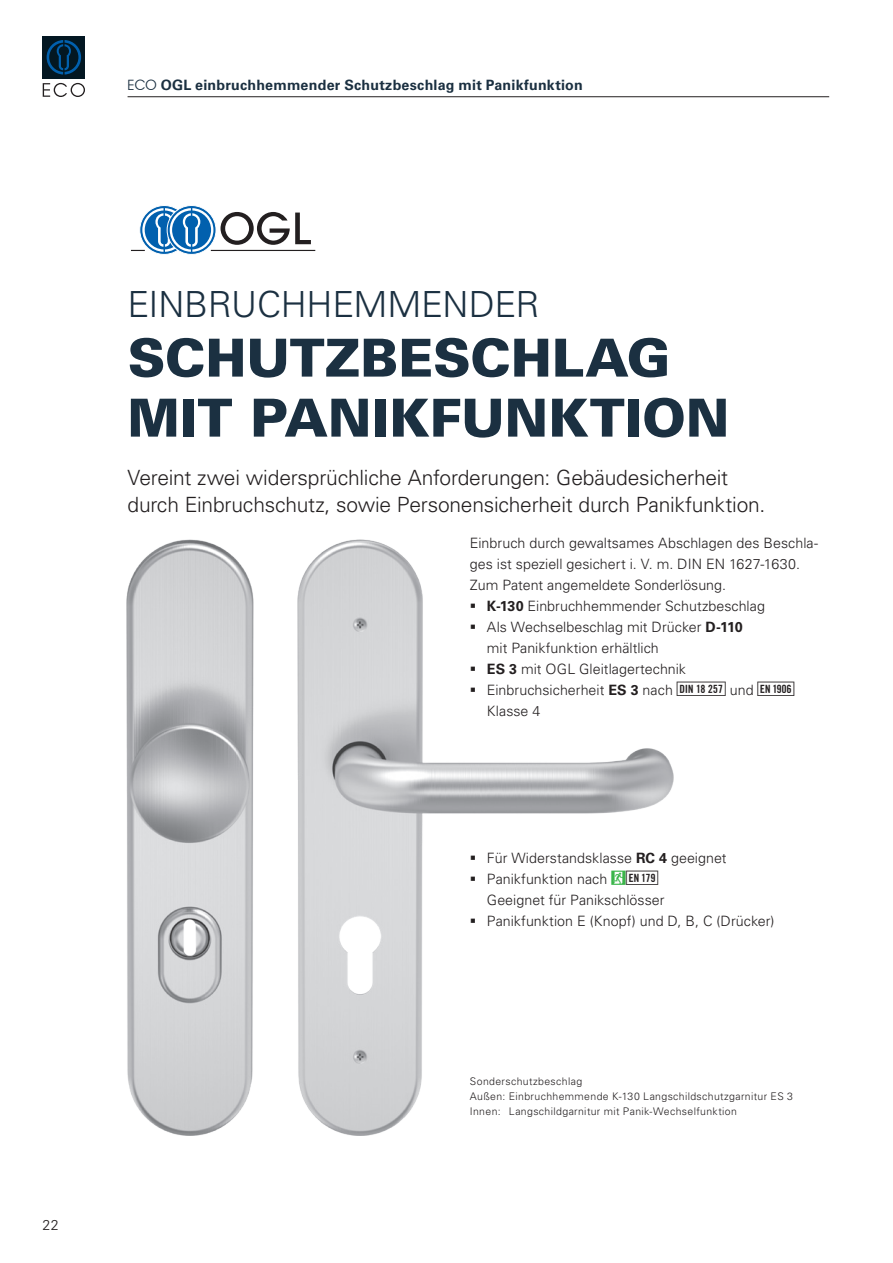
<style>
.page{position:relative;width:893px;height:1263px;background:#fff}
.page>*{position:absolute;margin:0;border:0;box-sizing:border-box;transform-origin:0 0}
.t1{font:900 52.5px/60px "Univers LT Pro 75";letter-spacing:-.005em;color:#1b3041}
.t2{font:300 36px "Univers LT Pro 45";letter-spacing:-.005em;color:#1b3041}
.t3{font:300 21px/27px "Univers LT Pro 45";letter-spacing:-.01em;color:#231f20}
.t4{font:300 14.25px/21px "Univers LT Pro 45";color:#231f20}
.t5{font:700 14.25px "Univers LT Pro 65";letter-spacing:.015em;color:#1b3041}
.t6{font:300 10.5px/15px "Univers LT Pro 45";letter-spacing:.035em;color:#231f20}
.s1{font-family:"Avant Garde IT Cby BT";font-weight:400}
.s2{font-family:"Univers LT Pro 65";font-weight:700}
.s3{font-family:"ECO Font";font-weight:400}
.s4{font-family:"ECO Font";font-weight:400;color:#3ab54a}
</style>
<div class="page">
<img style="left:126px;top:539px;width:128px;height:597px">
<img style="left:297px;top:540px;width:376px;height:596px">
<svg style="left:131px;top:205px;width:180px;height:50px"></svg>
<hr style="left:211px;top:250px;width:104px;height:1px;background:#231f20">
<hr style="left:128px;top:96px;width:701px;height:1px;background:#231f20">
<div style="left:43px;top:36px;width:42px;height:42px;background:#031722"></div>
<svg style="left:47px;top:40px;width:34px;height:35px"></svg>
<svg style="left:43px;top:83px;width:42px;height:14px"></svg>
<svg style="left:471px;top:603px;width:4px;height:4px"></svg>
<svg style="left:471px;top:624px;width:4px;height:4px"></svg>
<svg style="left:471px;top:666px;width:4px;height:4px"></svg>
<svg style="left:471px;top:687px;width:4px;height:4px"></svg>
<svg style="left:471px;top:855px;width:4px;height:4px"></svg>
<svg style="left:471px;top:876px;width:4px;height:4px"></svg>
<svg style="left:471px;top:918px;width:4px;height:4px"></svg>
<p class="t5" style="left:128px;top:76px;width:457px"><span class="s1">ECO</span> OGL einbruchhemmender Schutzbeschlag mit Panikfunktion</p>
<p class="t4" style="left:43px;top:1214px;width:18px">22</p>
<h2 class="t2" style="left:128px;top:282px;width:414px">EINBRUCHHEMMENDER</h2>
<h1 class="t1" style="left:128px;top:327px;width:603px">SCHUTZBESCHLAG<br>MIT PANIKFUNKTION</h1>
<h3 class="t3" style="left:128px;top:464px;width:635px">Vereint zwei widersprüchliche Anforderungen: Gebäudesicherheit durch Einbruchschutz, sowie Personensicherheit durch Panikfunktion.</h3>
<p class="t4" style="left:470px;top:532px;width:350px">Einbruch durch gewaltsames Abschlagen des Beschla-</p>
<p class="t4" style="left:470px;top:553px;width:329px">ges ist speziell gesichert i. V. m. DIN EN 1627-1630.</p>
<p class="t4" style="left:470px;top:574px;width:255px">Zum Patent angemeldete Sonderlösung.</p>
<p class="t4" style="left:487px;top:595px;width:280px"><span class="s2">K-130</span> Einbruchhemmender Schutzbeschlag</p>
<p class="t4" style="left:487px;top:616px;width:257px">Als Wechselbeschlag mit Drücker <span class="s2">D-110</span></p>
<p class="t4" style="left:487px;top:637px;width:173px">mit Panikfunktion erhältlich</p>
<p class="t4" style="left:487px;top:658px;width:201px"><span class="s2">ES 3</span> mit OGL Gleitlagertechnik</p>
<p class="t4" style="left:487px;top:679px;width:309px">Einbruchsicherheit <span class="s2">ES 3</span> nach <span class="s3">DIN</span> und <span class="s3">EN1906</span></p>
<p class="t4" style="left:487px;top:700px;width:55px">Klasse 4</p>
<p class="t4" style="left:487px;top:847px;width:289px">Für Widerstandsklasse <span class="s2">RC 4</span> geeignet Panikfunktion nach <span class="s4">Panik</span><span class="s3">EN<br></span>Geeignet für Panikschlösser<br>Panikfunktion E (Knopf) und D, B, C (Drücker)</p>
<p class="t6" style="left:470px;top:1074px;width:325px">Sonderschutzbeschlag<br>Außen: Einbruchhemmende K-130 Langschildschutzgarnitur ES 3<br>Innen: Langschildgarnitur mit Panik-Wechselfunktion</p>
</div>
